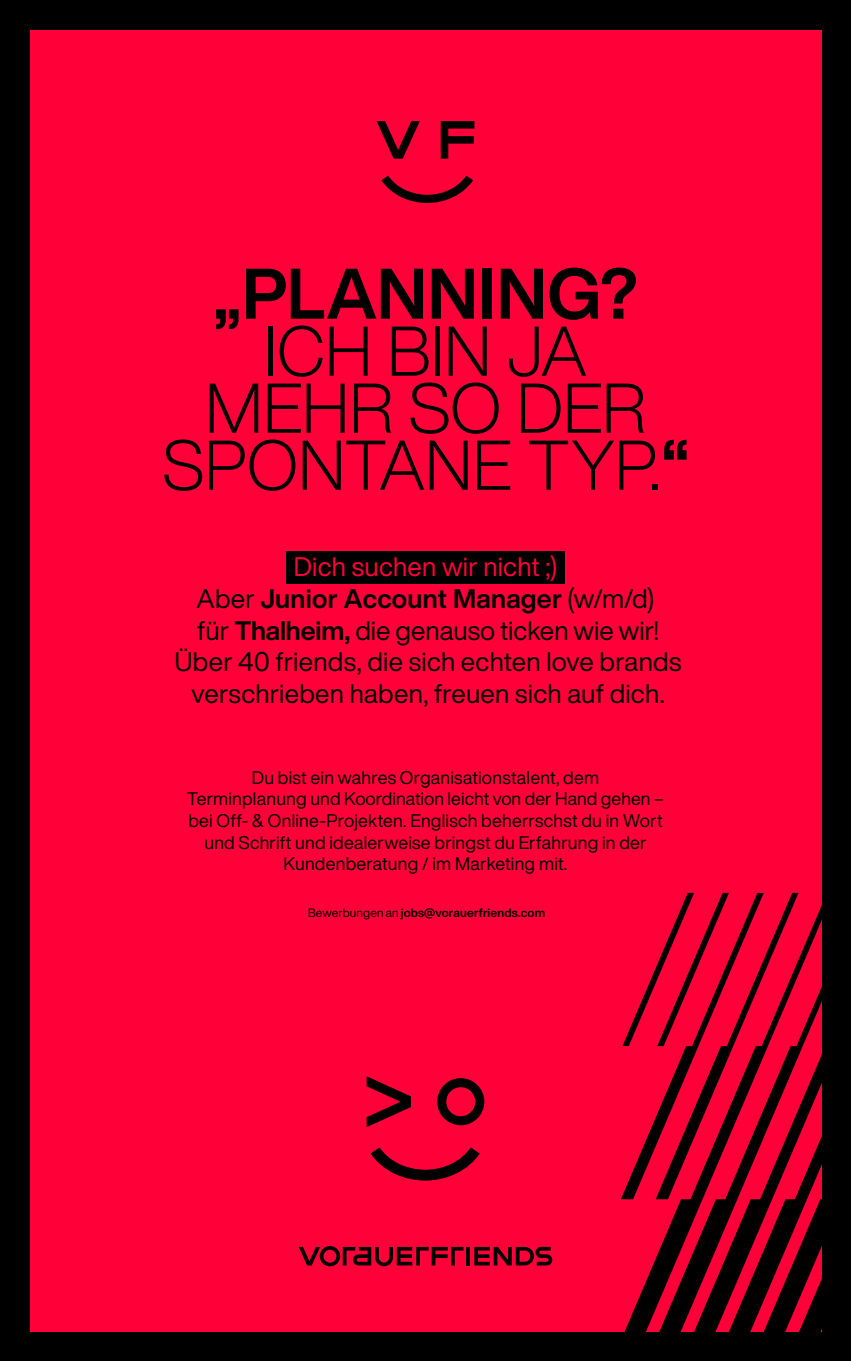
<style>
.page{position:relative;width:851px;height:1361px;background:#fff}
.page>*{position:absolute;margin:0;border:0;box-sizing:border-box;transform-origin:0 0}
.t1{font:700 70.2px "Helvetica Now Display";letter-spacing:.005em;color:#000}
.t2{font:300 69px/57px "Helvetica Now Display";color:#000;text-align:center}
.t3{font:26.4px/31.7px "Helvetica Now Display";letter-spacing:.01em;color:#000;text-align:center}
.t4{font:18px/21.6px "Helvetica Now Display";letter-spacing:.01em;color:#000;text-align:center}
.t5{font:700 12px "Helvetica Now Display";letter-spacing:.01em;color:#000}
.s1{font-weight:700;font-size:70.2px}
.s2{color:#ff0038}
.s3{font-weight:700}
.s4{font-weight:400}
</style>
<div class="page">
<div style="left:0;top:0;width:850px;height:1361px;background:#000"></div>
<div style="left:30px;top:30px;width:791px;height:1301px;background:#ff0038"></div>
<svg style="left:381px;top:176px;width:92px;height:27px"></svg>
<svg style="left:376px;top:121px;width:44px;height:38px"></svg>
<svg style="left:440px;top:121px;width:34px;height:38px"></svg>
<svg style="left:298px;top:1246px;width:165px;height:20px"></svg>
<hr style="left:466px;top:1247px;width:4px;height:18px;background:#000">
<svg style="left:474px;top:1247px;width:78px;height:18px"></svg>
<div style="left:286px;top:551px;width:279px;height:32px;background:#000"></div>
<svg style="left:620px;top:893px;width:202px;height:439px"></svg>
<svg style="left:370px;top:1147px;width:109px;height:33px"></svg>
<svg style="left:366px;top:1076px;width:45px;height:51px"></svg>
<svg style="left:437px;top:1078px;width:47px;height:47px"></svg>
<h1 class="t1" style="left:213px;top:245px;width:425px">„PLANNING?</h1>
<h2 class="t2" style="left:162px;top:322px;width:528px">ICH BIN JA<br>MEHR SO DER<br>SPONTANE TYP.<span class="s1">“</span></h2>
<h3 class="t3" style="left:175px;top:551px;width:508px"><span class="s2">Dich suchen wir nicht ;)<br></span>Aber <span class="s3">Junior Account Manager</span> (w/m/d)<br>für <span class="s3">Thalheim,</span> die genauso ticken wie wir!<br>Über 40 friends, die sich echten love brands verschrieben haben, freuen sich auf dich.</h3>
<p class="t4" style="left:187px;top:766px;width:477px">Du bist ein wahres Organisationstalent, dem<br>Terminplanung und Koordination leicht von der Hand gehen – bei Off- &amp; Online-Projekten. Englisch beherrschst du in Wort und Schrift und idealerweise bringst du Erfahrung in der Kundenberatung / im Marketing mit.</p>
<p class="t5" style="left:308px;top:905px;width:238px"><span class="s4">Bewerbungen an</span> jobs@vorauerfriends.com</p>
</div>
